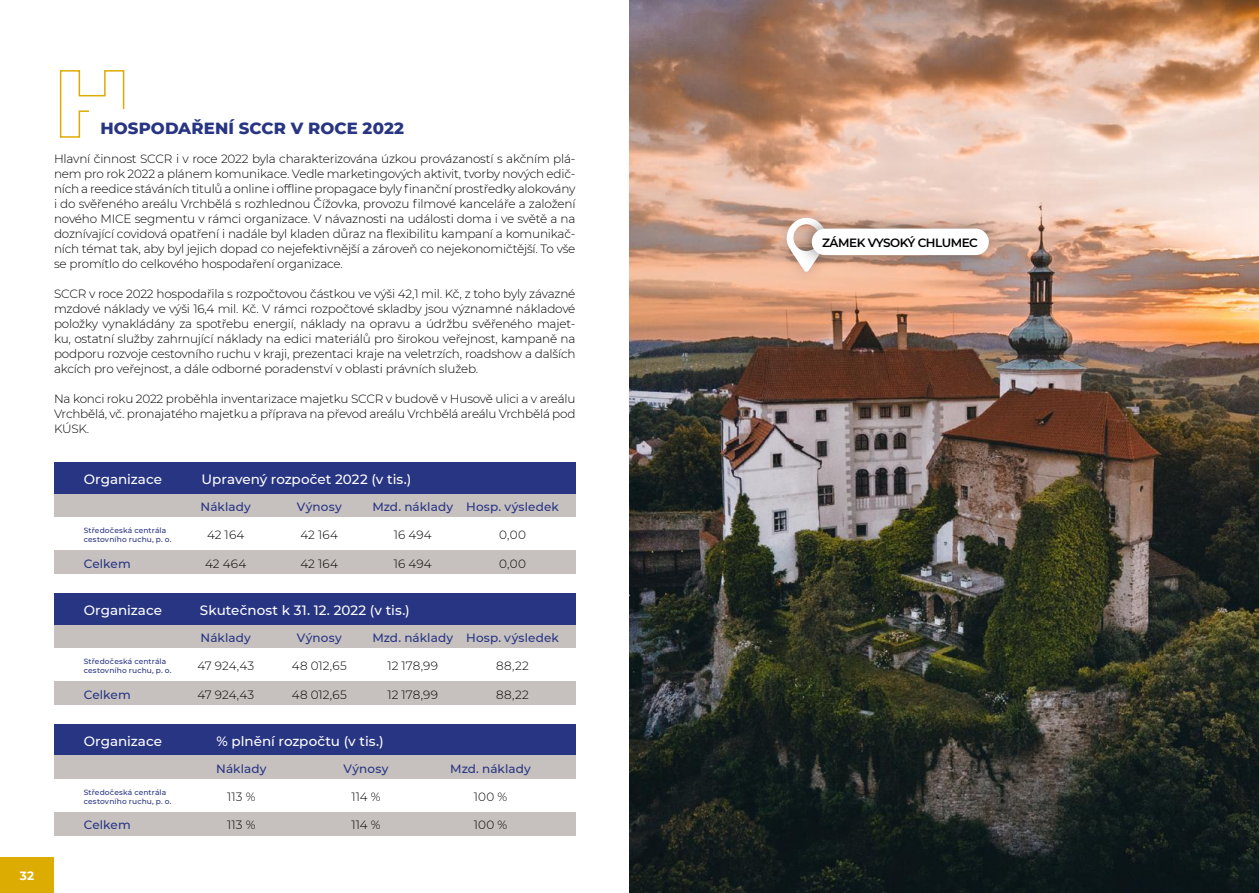
<style>
.page{position:relative;width:1259px;height:893px;background:#fff}
.page>*{position:absolute;margin:0;border:0;box-sizing:border-box;transform-origin:0 0}
.t1{font:800 16.5px "Montserrat";letter-spacing:.005em;color:#283583}
.t2{font:500 13.5px "Montserrat";color:#fff}
.t3{font:300 12px/15px "Montserrat";letter-spacing:-.015em;color:#000;text-align:justify}
.t4{font:500 12px "Montserrat";letter-spacing:.01em;color:#283583}
.t5{font:600 12px "Montserrat";letter-spacing:-.04em;color:#000}
.t6{font:700 12px "Montserrat";color:#fff}
.t7{font:500 7.5px/9px "Montserrat";letter-spacing:.015em;color:#283583}
</style>
<div class="page">
<div style="left:0;top:857px;width:54px;height:36px;background:#dcac02"></div>
<svg style="left:59px;top:70px;width:66px;height:68px"></svg>
<div style="left:90px;top:109px;width:66px;height:49px;background:#fff"></div>
<div style="left:54px;top:593px;width:521px;height:32px;background:#283583"></div>
<div style="left:54px;top:681px;width:521px;height:24px;background:#c6c0be"></div>
<div style="left:54px;top:625px;width:521px;height:23px;background:#c6c0be"></div>
<div style="left:54px;top:462px;width:521px;height:32px;background:#283583"></div>
<div style="left:54px;top:550px;width:521px;height:24px;background:#c6c0be"></div>
<div style="left:54px;top:494px;width:521px;height:23px;background:#c6c0be"></div>
<div style="left:54px;top:724px;width:521px;height:32px;background:#283583"></div>
<div style="left:54px;top:812px;width:521px;height:24px;background:#c6c0be"></div>
<div style="left:54px;top:756px;width:521px;height:23px;background:#c6c0be"></div>
<img style="left:629px;top:0;width:630px;height:893px">
<div style="left:772px;top:204px;width:68px;height:81px;background:#000;opacity:.2"></div>
<svg style="left:786px;top:217px;width:40px;height:55px"></svg>
<div style="left:794px;top:214px;width:205px;height:56px;background:#000;opacity:.4"></div>
<div style="left:812px;top:229px;width:177px;height:26px;background:#fff;border-radius:13px"></div>
<p class="t6" style="left:20px;top:867px;width:16px">32</p>
<h1 class="t1" style="left:100px;top:116px;width:305px">HOSPODAŘENÍ SCCR V ROCE 2022</h1>
<p class="t3" style="left:54px;top:150px;width:523px">Hlavní činnost SCCR i v roce 2022 byla charakterizována úzkou provázaností s akčním plá&shy;nem pro rok 2022 a plánem komunikace. Vedle marketingových aktivit, tvorby nových edič&shy;ních a reedice stáváních titulů a online i offline propagace byly finanční prostředky alokovány i do svěřeného areálu Vrchbělá s rozhlednou Čížovka, provozu filmové kanceláře a založení nového MICE segmentu v rámci organizace. V návaznosti na události doma i ve světě a na doznívající covidová opatření i nadále byl kladen důraz na flexibilitu kampaní a komunikač&shy;ních témat tak, aby byl jejich dopad co nejefektivnější a zároveň co nejekonomičtější. To vše se promítlo do celkového hospodaření organizace.</p>
<p class="t3" style="left:54px;top:285px;width:523px">SCCR v roce 2022 hospodařila s rozpočtovou částkou ve výši 42,1 mil. Kč, z toho byly závazné mzdové náklady ve výši 16,4 mil. Kč. V rámci rozpočtové skladby jsou významné nákladové položky vynakládány za spotřebu energií, náklady na opravu a údržbu svěřeného majet&shy;ku, ostatní služby zahrnující náklady na edici materiálů pro širokou veřejnost, kampaně na podporu rozvoje cestovního ruchu v kraji, prezentaci kraje na veletrzích, roadshow a dalších akcích pro veřejnost, a dále odborné poradenství v oblasti právních služeb.</p>
<p class="t3" style="left:54px;top:390px;width:523px">Na konci roku 2022 proběhla inventarizace majetku SCCR v budově v Husově ulici a v areálu Vrchbělá, vč. pronajatého majetku a příprava na převod areálu Vrchbělá areálu Vrchbělá pod KÚSK.</p>
<p class="t2" style="left:84px;top:470px;width:80px">Organizace</p>
<p class="t2" style="left:202px;top:470px;width:211px">Upravený rozpočet 2022 (v tis.)</p>
<p class="t4" style="left:201px;top:499px;width:52px">Náklady</p>
<p class="t4" style="left:297px;top:499px;width:46px">Výnosy</p>
<p class="t4" style="left:372px;top:499px;width:82px">Mzd. náklady</p>
<p class="t4" style="left:466px;top:499px;width:94px">Hosp. výsledek</p>
<p class="t7" style="left:84px;top:525px;width:89px">Středočeská centrála cestovního ruchu, p. o.</p>
<p class="t4" style="left:84px;top:555px;width:48px">Celkem</p>
<p class="t3" style="left:207px;top:527px;width:39px">42 164</p>
<p class="t3" style="left:205px;top:555px;width:43px">42 464</p>
<p class="t3" style="left:300px;top:527px;width:39px">42 164</p>
<p class="t3" style="left:300px;top:555px;width:39px">42 164</p>
<p class="t3" style="left:394px;top:527px;width:39px">16 494</p>
<p class="t3" style="left:394px;top:555px;width:39px">16 494</p>
<p class="t3" style="left:499px;top:527px;width:28px">0,00</p>
<p class="t3" style="left:499px;top:555px;width:28px">0,00</p>
<p class="t2" style="left:84px;top:601px;width:80px">Organizace</p>
<p class="t2" style="left:200px;top:601px;width:211px">Skutečnost k 31. 12. 2022 (v tis.)</p>
<p class="t4" style="left:201px;top:630px;width:52px">Náklady</p>
<p class="t4" style="left:297px;top:630px;width:46px">Výnosy</p>
<p class="t4" style="left:372px;top:630px;width:82px">Mzd. náklady</p>
<p class="t4" style="left:466px;top:630px;width:94px">Hosp. výsledek</p>
<p class="t7" style="left:84px;top:656px;width:89px">Středočeská centrála cestovního ruchu, p. o.</p>
<p class="t4" style="left:84px;top:686px;width:48px">Celkem</p>
<p class="t3" style="left:197px;top:658px;width:58px">47 924,43</p>
<p class="t3" style="left:197px;top:686px;width:58px">47 924,43</p>
<p class="t3" style="left:292px;top:658px;width:56px">48 012,65</p>
<p class="t3" style="left:292px;top:686px;width:56px">48 012,65</p>
<p class="t3" style="left:387px;top:658px;width:52px">12 178,99</p>
<p class="t3" style="left:387px;top:686px;width:52px">12 178,99</p>
<p class="t3" style="left:496px;top:658px;width:34px">88,22</p>
<p class="t3" style="left:496px;top:686px;width:34px">88,22</p>
<p class="t2" style="left:84px;top:732px;width:80px">Organizace</p>
<p class="t2" style="left:216px;top:732px;width:169px">% plnění rozpočtu (v tis.)</p>
<p class="t7" style="left:84px;top:787px;width:89px">Středočeská centrála cestovního ruchu, p. o.</p>
<p class="t4" style="left:84px;top:817px;width:48px">Celkem</p>
<p class="t4" style="left:216px;top:761px;width:52px">Náklady</p>
<p class="t3" style="left:227px;top:789px;width:30px">113 %</p>
<p class="t3" style="left:227px;top:817px;width:30px">113 %</p>
<p class="t4" style="left:343px;top:761px;width:46px">Výnosy</p>
<p class="t3" style="left:351px;top:789px;width:31px">114 %</p>
<p class="t3" style="left:351px;top:817px;width:31px">114 %</p>
<p class="t4" style="left:450px;top:761px;width:82px">Mzd. náklady</p>
<p class="t3" style="left:474px;top:789px;width:35px">100 %</p>
<p class="t3" style="left:474px;top:817px;width:35px">100 %</p>
<p class="t5" style="left:822px;top:234px;width:157px">ZÁMEK VYSOKÝ CHLUMEC</p>
</div>
